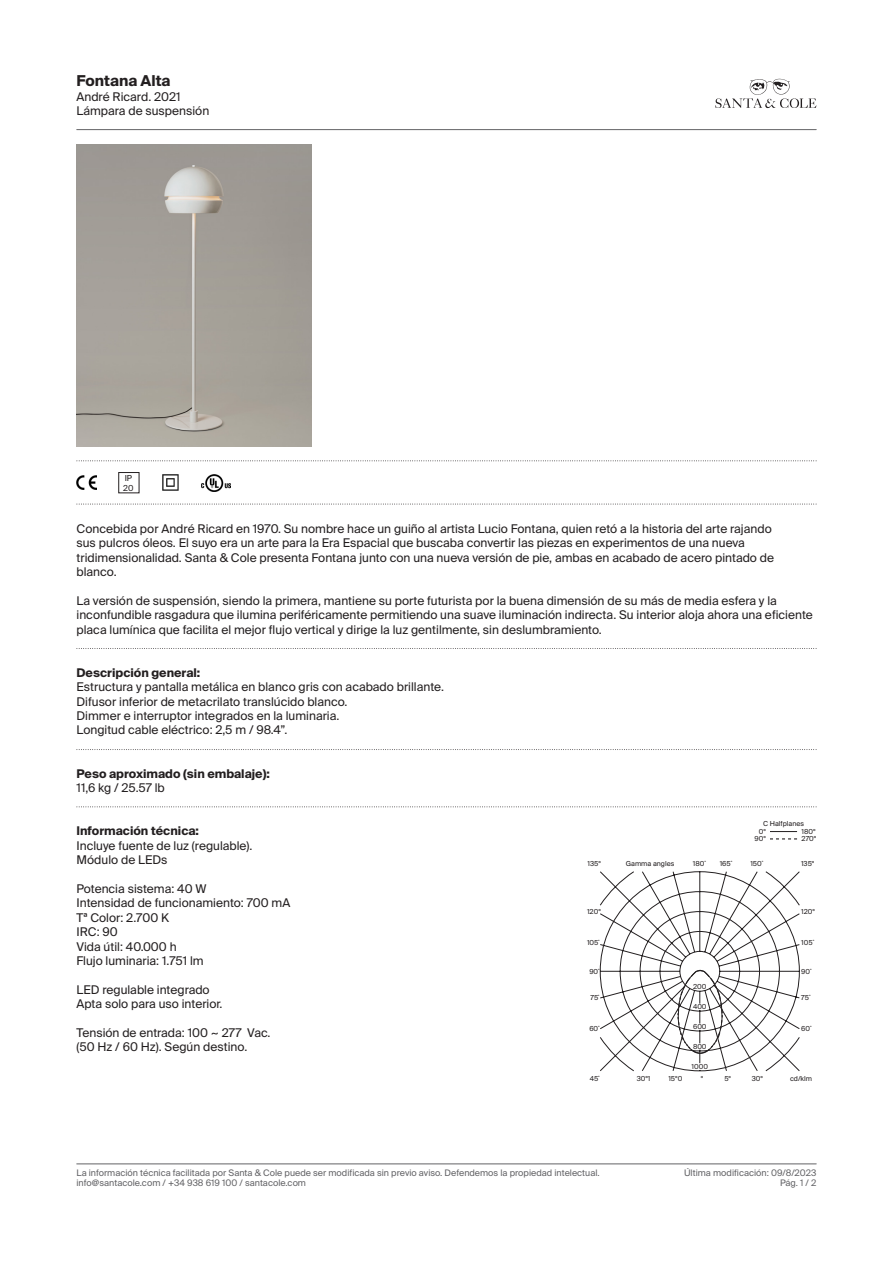
<style>
.page{position:relative;width:893px;height:1263px;background:#fff}
.page>*{position:absolute;margin:0;border:0;box-sizing:border-box;transform-origin:0 0}
.t1{font:700 15px "Suisse Intl";color:#231f20}
.t2{font:12px/14.4px "Suisse Intl";color:#231f20}
.t3{font:700 12px "Suisse Intl";color:#231f20}
.t4{font:9px "Suisse Intl";color:#636366}
.t5{font:8.25px "Suisse Intl";color:#231f20}
.t6{font:7.5px/7.5px "Suisse BP Intl";color:#231f20;text-align:center}
.s1{font-weight:700}
</style>
<div class="page">
<svg style="left:715px;top:79px;width:101px;height:29px"></svg>
<hr style="left:77px;top:129px;width:739px;height:1px;background:#636366">
<hr style="left:77px;top:1163px;width:739px;height:1px;background:#636366">
<svg style="left:77px;top:460px;width:740px;height:1px"></svg>
<svg style="left:77px;top:504px;width:740px;height:1px"></svg>
<svg style="left:77px;top:806px;width:740px;height:1px"></svg>
<svg style="left:77px;top:648px;width:740px;height:1px"></svg>
<svg style="left:77px;top:749px;width:740px;height:1px"></svg>
<img style="left:77px;top:475px;width:19px;height:14px">
<img style="left:162px;top:474px;width:17px;height:17px">
<svg style="left:600px;top:871px;width:200px;height:200px"></svg>
<div style="left:692px;top:1003px;width:15px;height:7px;background:#fff;border-radius:3px"></div>
<div style="left:692px;top:1023px;width:15px;height:7px;background:#fff;border-radius:3px"></div>
<div style="left:692px;top:1043px;width:15px;height:7px;background:#fff;border-radius:3px"></div>
<div style="left:692px;top:1063px;width:16px;height:7px;background:#fff;border-radius:3px"></div>
<svg style="left:770px;top:838px;width:27px;height:1px"></svg>
<svg style="left:770px;top:831px;width:27px;height:1px"></svg>
<img style="left:77px;top:144px;width:234px;height:302px">
<img style="left:202px;top:474px;width:28px;height:17px">
<p class="t1" style="left:77px;top:72px;width:96px">Fontana Alta</p>
<p class="t2" style="left:77px;top:89px;width:134px">André Ricard. 2021<br>Lámpara de suspensión</p>
<p class="t5" style="left:125px;top:473px;width:9px">IP</p>
<p class="t5" style="left:123px;top:483px;width:12px">20</p>
<p class="t2" style="left:77px;top:521px;width:699px">Concebida por André Ricard en 1970. Su nombre hace un guiño al artista Lucio Fontana, quien retó a la historia del arte rajando sus pulcros óleos. El suyo era un arte para la Era Espacial que buscaba convertir las piezas en experimentos de una nueva tridimensionalidad. Santa &amp; Cole presenta Fontana junto con una nueva versión de pie, ambas en acabado de acero pintado de blanco.</p>
<p class="t2" style="left:77px;top:593px;width:738px">La versión de suspensión, siendo la primera, mantiene su porte futurista por la buena dimensión de su más de media esfera y la inconfundible rasgadura que ilumina periféricamente permitiendo una suave iluminación indirecta. Su interior aloja ahora una eficiente placa lumínica que facilita el mejor flujo vertical y dirige la luz gentilmente, sin deslumbramiento.</p>
<p class="t2" style="left:77px;top:665px;width:369px"><span class="s1">Descripción general:<br></span>Estructura y pantalla metálica en blanco gris con acabado brillante.</p>
<p class="t2" style="left:77px;top:694px;width:273px">Difusor inferior de metacrilato translúcido blanco.</p>
<p class="t2" style="left:77px;top:709px;width:264px">Dimmer e interruptor integrados en la luminaria.</p>
<p class="t2" style="left:77px;top:723px;width:212px">Longitud cable eléctrico: 2,5 m / 98.4”.</p>
<p class="t3" style="left:77px;top:766px;width:195px">Peso aproximado (sin embalaje):</p>
<p class="t2" style="left:77px;top:781px;width:90px">11,6 kg / 25.57 lb</p>
<p class="t2" style="left:77px;top:824px;width:177px"><span class="s1">Información técnica:<br></span>Incluye fuente de luz (regulable).<br>Módulo de LEDs</p>
<p class="t2" style="left:77px;top:881px;width:215px">Potencia sistema: 40 W<br>Intensidad de funcionamiento: 700 mA</p>
<p class="t2" style="left:77px;top:910px;width:94px">Tª Color: 2.700 K</p>
<p class="t2" style="left:77px;top:925px;width:43px">IRC: 90</p>
<p class="t2" style="left:77px;top:939px;width:102px">Vida útil: 40.000 h</p>
<p class="t2" style="left:77px;top:953px;width:129px">Flujo luminaria: 1.751 lm</p>
<p class="t2" style="left:77px;top:982px;width:135px">LED regulable integrado</p>
<p class="t2" style="left:77px;top:997px;width:147px">Apta solo para uso interior.</p>
<p class="t2" style="left:77px;top:1025px;width:195px">Tensión de entrada: 100 ~ 277 Vac. (50 Hz / 60 Hz). Según destino.</p>
<p class="t6" style="left:763px;top:820px;width:42px">C Halfplanes</p>
<p class="t6" style="left:754px;top:827px;width:13px">0º<br>90º</p>
<p class="t6" style="left:802px;top:827px;width:16px;text-align:left">180º<br>270º</p>
<p class="t6" style="left:587px;top:860px;width:15px">135º</p>
<p class="t6" style="left:750px;top:860px;width:14px">150˚</p>
<p class="t6" style="left:626px;top:860px;width:50px">Gamma angles</p>
<p class="t6" style="left:693px;top:860px;width:15px">180˚</p>
<p class="t6" style="left:720px;top:860px;width:14px">165˚</p>
<p class="t6" style="left:801px;top:860px;width:15px">135º</p>
<p class="t6" style="left:587px;top:907px;width:15px">120º</p>
<p class="t6" style="left:801px;top:907px;width:15px">120º</p>
<p class="t6" style="left:587px;top:938px;width:14px">105˚</p>
<p class="t6" style="left:801px;top:938px;width:14px">105˚</p>
<p class="t6" style="left:589px;top:967px;width:12px">90˚</p>
<p class="t6" style="left:801px;top:967px;width:12px">90˚</p>
<p class="t6" style="left:590px;top:994px;width:10px">75˚</p>
<p class="t6" style="left:589px;top:1025px;width:12px">60˚</p>
<p class="t6" style="left:693px;top:983px;width:15px">200</p>
<p class="t6" style="left:693px;top:1003px;width:15px">400</p>
<p class="t6" style="left:693px;top:1023px;width:15px">600</p>
<p class="t6" style="left:693px;top:1043px;width:15px">800</p>
<p class="t6" style="left:692px;top:1063px;width:18px">1000</p>
<p class="t6" style="left:801px;top:994px;width:11px">75˚</p>
<p class="t6" style="left:801px;top:1025px;width:12px">60˚</p>
<p class="t6" style="left:590px;top:1075px;width:12px">45˚</p>
<p class="t6" style="left:637px;top:1075px;width:15px">30º1</p>
<p class="t6" style="left:668px;top:1075px;width:15px">15º0</p>
<p class="t6" style="left:701px;top:1075px;width:4px">º</p>
<p class="t6" style="left:724px;top:1075px;width:8px">5º</p>
<p class="t6" style="left:752px;top:1075px;width:13px">30º</p>
<p class="t6" style="left:790px;top:1075px;width:23px">cd/klm</p>
<p class="t4" style="left:77px;top:1167px;width:525px">La información técnica facilitada por Santa &amp; Cole puede ser modificada sin previo aviso. Defendemos la propiedad intelectual.</p>
<p class="t4" style="left:684px;top:1167px;width:134px">Última modificación: 09/8/2023</p>
<p class="t4" style="left:77px;top:1178px;width:231px">info@santacole.com / +34 938 619 100 / santacole.com</p>
<p class="t4" style="left:780px;top:1178px;width:38px">Pág. 1 / 2</p>
</div>
